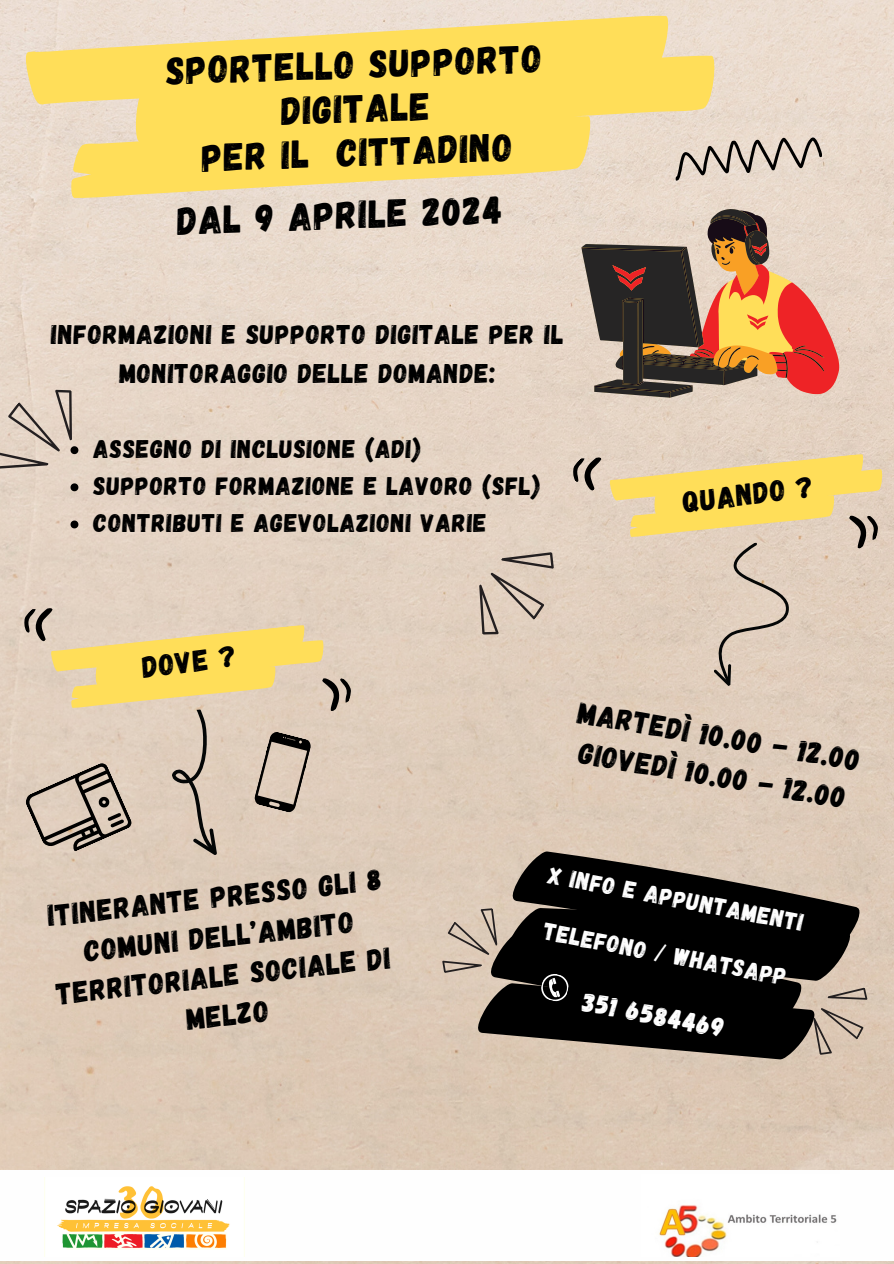
<style>
.page{position:relative;width:894px;height:1264px;background:#fff}
.page>*{position:absolute;margin:0;border:0;box-sizing:border-box;transform-origin:0 0}
.t1{font:39px/44px "Gagalin";color:#000;text-align:center}
.t2{font:30px/39.3px "Gagalin";color:#000}
.t3{font:27px/39.3px "Gagalin";letter-spacing:.035em;color:#000;text-align:center}
.t4{font:27px "Gagalin";color:#fefefe}
.t5{font:25.5px "Gagalin";letter-spacing:.035em;color:#000}
.t6{font:24px "Gagalin";color:#fefefe}
</style>
<div class="page">
<img style="left:0;top:0;width:893px;height:1263px">
<svg style="left:723px;top:133px;width:100px;height:48px;background:#c4b8ac"></svg>
<div style="left:0;top:1169px;width:893px;height:91px;background:#fefefe"></div>
<svg style="left:23px;top:11px;width:700px;height:192px;background:#f6dc82"></svg>
<svg style="left:581px;top:209px;width:258px;height:188px;background:#e7aba1"></svg>
<svg style="left:581px;top:210px;width:242px;height:188px;background:#a47d65"></svg>
<svg style="left:456px;top:448px;width:431px;height:240px;background:#e0ccad"></svg>
<svg style="left:506px;top:837px;width:355px;height:57px;background:#cebcab"></svg>
<svg style="left:500px;top:864px;width:355px;height:30px;background:#625a52"></svg>
<div style="left:472px;top:1067px;width:348px;height:31px;background:#dbc7b3"></div>
<svg style="left:426px;top:894px;width:457px;height:173px;background:#4f4842"></svg>
<svg style="left:18px;top:598px;width:337px;height:264px;background:#d9c6a4"></svg>
<img style="left:659px;top:1205px;width:178px;height:51px">
<img style="left:44px;top:1177px;width:201px;height:78px">
<svg style="left:0;top:370px;width:96px;height:122px;background:#d6c7b9"></svg>
<svg style="left:70px;top:520px;width:8px;height:8px"></svg>
<p class="t1" style="left:165px;top:47px;width:377px;rotate:-2deg">SPORTELLO SUPPORTO<br>DIGITALE<br>PER IL CITTADINO</p>
<h3 class="t1" style="left:176px;top:197px;width:327px;rotate:-2deg">DAL 9 APRILE 2024</h3>
<h1 class="t3" style="left:51px;top:313px;width:514px">INFORMAZIONI E SUPPORTO DIGITALE PER IL<br>MONITORAGGIO DELLE DOMANDE:</h1>
<p class="t5" style="left:94px;top:432px;width:328px">ASSEGNO DI INCLUSIONE (ADI)</p>
<h4 class="t5" style="left:94px;top:469px;width:448px">SUPPORTO FORMAZIONE E LAVORO (SFL)</h4>
<p class="t5" style="left:94px;top:506px;width:394px">CONTRIBUTI E AGEVOLAZIONI VARIE</p>
<p class="t2" style="left:680px;top:481px;width:133px;rotate:-7deg">QUANDO ?</p>
<p class="t2" style="left:140px;top:646px;width:96px;rotate:-7deg">DOVE ?</p>
<p class="t2" style="left:582px;top:690px;width:287px;rotate:10deg">MARTEDÌ 10.00 - 12.00<br>GIOVEDÌ 10.00 - 12.00</p>
<p class="t2" style="left:46px;top:894px;width:337px;text-align:center;rotate:-6deg">ITINERANTE PRESSO GLI 8<br>COMUNI DELL’AMBITO<br>TERRITORIALE SOCIALE DI<br>MELZO</p>
<p class="t6" style="left:551px;top:858px;width:261px;rotate:11deg">X INFO E APPUNTAMENTI</p>
<p class="t6" style="left:547px;top:915px;width:248px;rotate:11deg">TELEFONO / WHATSAPP</p>
<p class="t4" style="left:586px;top:984px;width:145px;rotate:11deg">351 6584469</p>
</div>
